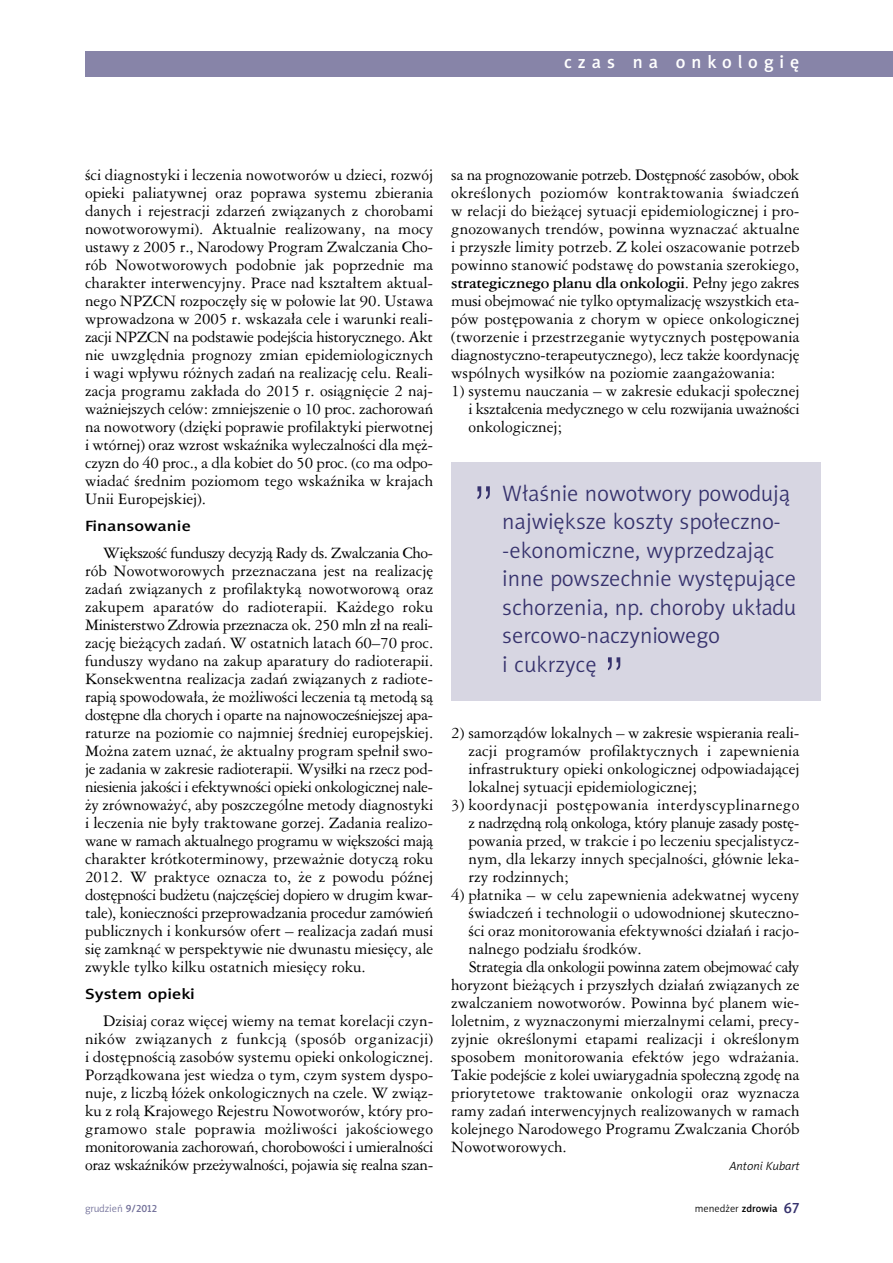
<style>
.page{position:relative;width:893px;height:1263px;background:#fff}
.page>*{position:absolute;margin:0;border:0;box-sizing:border-box;transform-origin:0 0}
.t1{font:52.5px "Swis 721 Lt PL";color:#36326d}
.t2{font:22.5px/28.5px "Naomi Sans EFNPS Light";color:#36326d}
.t3{font:18px "Naomi Sans EFNPS Medium";letter-spacing:.335em;color:#fff}
.t4{font:15px/18px "Ameri Garmnd PL";color:#000;text-align:justify}
.t5{font:15px "Ameri Garmnd PL";letter-spacing:-.035em;color:#000}
.t6{font:15px "Naomi Sans EFNPS Medium";color:#000;scale:1.2 1}
.t7{font:italic 12px "Naomi Sans EFNPS Light";color:#000}
.t8{font:10.5px "Naomi Sans EFNPS Light";color:#000}
.t9{font:10.5px "Naomi Sans EFNPS Light";color:#727099}
.s1{font-weight:700}
.s2{font-family:"Naomi Sans EFNPS Medium"}
.s3{font-family:"Naomi Sans EFNPS Medium";font-size:15px;color:#36326d}
</style>
<div class="page">
<div style="left:85px;top:51px;width:808px;height:26px;background:#8784a8"></div>
<div style="left:451px;top:462px;width:370px;height:238px;background:#d7d6e2"></div>
<p class="t3" style="left:564px;top:55px;width:237px">czas na onkologię</p>
<p class="t4" style="left:85px;top:166px;width:350px">ści diagnostyki i leczenia nowotworów u dzieci, rozwój opieki paliatywnej oraz poprawa systemu zbierania danych i rejestracji zdarzeń związanych z chorobami nowotworowymi). Aktualnie realizowany, na mocy ustawy z 2005 r., Narodowy Program Zwalczania Cho&shy;rób Nowotworowych podobnie jak poprzednie ma charakter interwencyjny. Prace nad kształtem aktual&shy;nego NPZCN rozpoczęły się w połowie lat 90. Ustawa wprowadzona w 2005 r. wskazała cele i warunki reali&shy;zacji NPZCN na podstawie podejścia historycznego. Akt nie uwzględnia prognozy zmian epidemiologicznych i wagi wpływu różnych zadań na realizację celu. Reali&shy;zacja programu zakłada do 2015 r. osiągnięcie 2 naj&shy;ważniejszych celów: zmniejszenie o 10 proc. zachorowań na nowotwory (dzięki poprawie profilaktyki pierwotnej i wtórnej) oraz wzrost wskaźnika wyleczalności dla męż&shy;czyzn do 40 proc., a dla kobiet do 50 proc. (co ma odpo&shy;wiadać średnim poziomom tego wskaźnika w krajach Unii Europejskiej).</p>
<p class="t6" style="left:85px;top:520px;width:90px">Finansowanie</p>
<p class="t4" style="left:85px;top:544px;width:350px;text-indent:18px">Większość funduszy decyzją Rady ds. Zwalczania Cho&shy;rób Nowotworowych przeznaczana jest na realizację zadań związanych z profilaktyką nowotworową oraz zakupem aparatów do radioterapii. Każdego roku Ministerstwo Zdrowia przeznacza ok. 250 mln zł na reali&shy;zację bieżących zadań. W ostatnich latach 60–70 proc. funduszy wydano na zakup aparatury do radioterapii.<br>Konsekwentna realizacja zadań związanych z radiote&shy;rapią spowodowała, że możliwości leczenia tą metodą są dostępne dla chorych i oparte na najnowocześniejszej apa&shy;raturze na poziomie co najmniej średniej europejskiej.<br>Można zatem uznać, że aktualny program spełnił swo&shy;je zadania w zakresie radioterapii. Wysiłki na rzecz pod&shy;niesienia jakości i efektywności opieki onkologicznej nale&shy;ży zrównoważyć, aby poszczególne metody diagnostyki i leczenia nie były traktowane gorzej. Zadania realizo&shy;wane w ramach aktualnego programu w większości mają charakter krótkoterminowy, przeważnie dotyczą roku 2012. W praktyce oznacza to, że z powodu późnej dostępności budżetu (najczęściej dopiero w drugim kwar&shy;tale), konieczności przeprowadzania procedur zamówień publicznych i konkursów ofert – realizacja zadań musi się zamknąć w perspektywie nie dwunastu miesięcy, ale zwykle tylko kilku ostatnich miesięcy roku.</p>
<p class="t6" style="left:85px;top:988px;width:93px">System opieki</p>
<p class="t4" style="left:85px;top:1012px;width:350px;text-indent:18px">Dzisiaj coraz więcej wiemy na temat korelacji czyn&shy;ników związanych z funkcją (sposób organizacji) i dostępnością zasobów systemu opieki onkologicznej.<br>Porządkowana jest wiedza o tym, czym system dyspo&shy;nuje, z liczbą łóżek onkologicznych na czele. W związ&shy;ku z rolą Krajowego Rejestru Nowotworów, który pro&shy;gramowo stale poprawia możliwości jakościowego monitorowania zachorowań, chorobowości i umieralności oraz wskaźników przeżywalności, pojawia się realna szan-</p>
<p class="t4" style="left:451px;top:166px;width:350px">sa na prognozowanie potrzeb. Dostępność zasobów, obok określonych poziomów kontraktowania świadczeń w relacji do bieżącej sytuacji epidemiologicznej i pro&shy;gnozowanych trendów, powinna wyznaczać aktualne i przyszłe limity potrzeb. Z kolei oszacowanie potrzeb powinno stanowić podstawę do powstania szerokiego, <span class="s1">strategicznego planu dla onkologii</span>. Pełny jego zakres musi obejmować nie tylko optymalizację wszystkich eta&shy;pów postępowania z chorym w opiece onkologicznej (tworzenie i przestrzeganie wytycznych postępowania diagnostyczno-terapeutycznego), lecz także koordynację wspólnych wysiłków na poziomie zaangażowania:</p>
<p class="t4" style="left:468px;top:382px;width:332px;text-indent:-17px">1) systemu nauczania – w zakresie edukacji społecznej i kształcenia medycznego w celu rozwijania uważności onkologicznej;</p>
<h1 class="t1" style="left:472px;top:478px;width:24px">”</h1>
<h2 class="t2" style="left:502px;top:481px;width:296px">Właśnie nowotwory powodują największe koszty społeczno--ekonomiczne, wyprzedzając inne powszechnie występujące schorzenia, np. choroby układu sercowo-naczyniowego<br>i cukrzycę</h2>
<h1 class="t1" style="left:603px;top:649px;width:24px">”</h1>
<p class="t4" style="left:468px;top:724px;width:332px;text-indent:-17px">2) samorządów lokalnych – w zakresie wspierania reali&shy;zacji programów profilaktycznych i zapewnienia infrastruktury opieki onkologicznej odpowiadającej lokalnej sytuacji epidemiologicznej;</p>
<p class="t4" style="left:468px;top:796px;width:332px;text-indent:-17px">3) koordynacji postępowania interdyscyplinarnego z nadrzędną rolą onkologa, który planuje zasady postę&shy;powania przed, w trakcie i po leczeniu specjalistycz&shy;nym, dla lekarzy innych specjalności, głównie leka&shy;rzy rodzinnych;</p>
<p class="t4" style="left:451px;top:886px;width:350px">4) płatnika – w celu zapewnienia adekwatnej wyceny</p>
<p class="t4" style="left:468px;top:904px;width:332px">świadczeń i technologii o udowodnionej skuteczno-</p>
<p class="t4" style="left:468px;top:922px;width:332px">ści oraz monitorowania efektywności działań i racjo-</p>
<p class="t4" style="left:468px;top:940px;width:175px">nalnego podziału środków.</p>
<p class="t5" style="left:469px;top:958px;width:332px">Strategia dla onkologii powinna zatem obejmować cały</p>
<p class="t4" style="left:451px;top:976px;width:350px">horyzont bieżących i przyszłych działań związanych ze</p>
<p class="t4" style="left:451px;top:994px;width:350px">zwalczaniem nowotworów. Powinna być planem wie-</p>
<p class="t4" style="left:451px;top:1012px;width:350px">loletnim, z wyznaczonymi mierzalnymi celami, precy-</p>
<p class="t4" style="left:451px;top:1030px;width:350px">zyjnie określonymi etapami realizacji i określonym</p>
<p class="t4" style="left:451px;top:1048px;width:350px">sposobem monitorowania efektów jego wdrażania.</p>
<p class="t4" style="left:451px;top:1066px;width:350px">Takie podejście z kolei uwiarygadnia społeczną zgodę na</p>
<p class="t4" style="left:451px;top:1084px;width:350px">priorytetowe traktowanie onkologii oraz wyznacza</p>
<p class="t4" style="left:451px;top:1102px;width:350px">ramy zadań interwencyjnych realizowanych w ramach</p>
<p class="t4" style="left:451px;top:1120px;width:350px">kolejnego Narodowego Programu Zwalczania Chorób</p>
<p class="t4" style="left:451px;top:1138px;width:117px">Nowotworowych.</p>
<p class="t7" style="left:730px;top:1161px;width:71px">Antoni Kubart</p>
<p class="t9" style="left:85px;top:1204px;width:74px">grudzień <span class="s2">9/2012</span></p>
<p class="t8" style="left:695px;top:1204px;width:106px">menedżer <span class="s2">zdrowia</span> <span class="s3">67</span></p>
</div>
